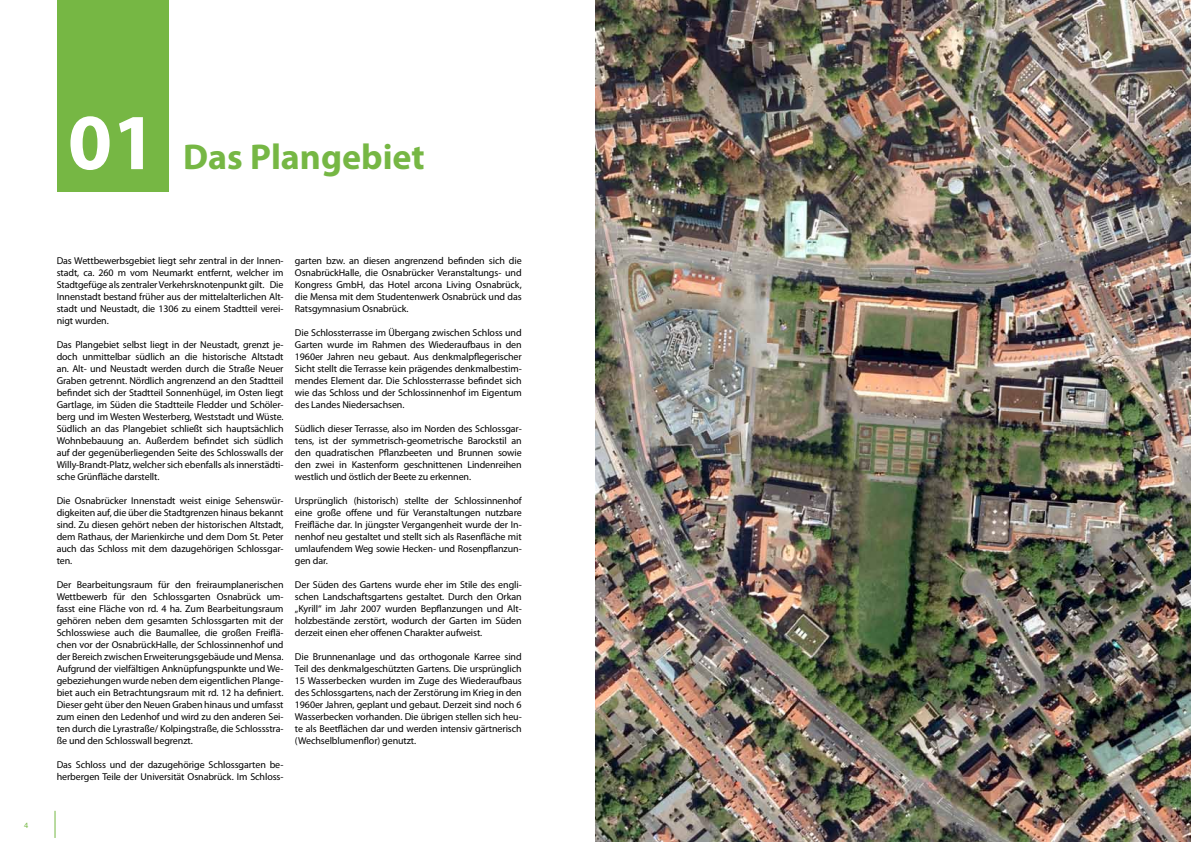
<style>
.page{position:relative;width:1191px;height:842px;background:#fff}
.page>*{position:absolute;margin:0;border:0;box-sizing:border-box;transform-origin:0 0}
.t1{font:700 80px "Myriad Pro";color:#fff}
.t2{font:700 36px "Myriad Pro";color:#76b744}
.t3{font:10px/12px "Myriad Pro";letter-spacing:-.01em;color:#000;text-align:justify}
.t4{font:8px "Myriad Pro";color:#74b743}
</style>
<div class="page">
<img style="left:595px;top:0;width:596px;height:842px">
<svg style="left:55px;top:811px;width:1px;height:27px"></svg>
<div style="left:57px;top:0;width:111px;height:191px;background:#76b744"></div>
<h1 class="t1" style="left:68px;top:90px;width:90px">01</h1>
<h2 class="t2" style="left:183px;top:134px;width:243px">Das Plangebiet</h2>
<p class="t4" style="left:24px;top:820px;width:6px">4</p>
<p class="t3" style="left:57px;top:254px;width:228px">Das Wettbewerbsgebiet liegt sehr zentral in der Innen&shy;stadt, ca. 260 m vom Neumarkt entfernt, welcher im Stadtgefüge als zentraler Verkehrsknotenpunkt gilt. Die Innenstadt bestand früher aus der mittelalterlichen Alt&shy;stadt und Neustadt, die 1306 zu einem Stadtteil verei&shy;nigt wurden.</p>
<p class="t3" style="left:57px;top:338px;width:228px">Das Plangebiet selbst liegt in der Neustadt, grenzt je&shy;doch unmittelbar südlich an die historische Altstadt an. Alt- und Neustadt werden durch die Straße Neuer Graben getrennt. Nördlich angrenzend an den Stadtteil befindet sich der Stadtteil Sonnenhügel, im Osten liegt Gartlage, im Süden die Stadtteile Fledder und Schöler&shy;berg und im Westen Westerberg, Weststadt und Wüste.<br>Südlich an das Plangebiet schließt sich hauptsächlich Wohnbebauung an. Außerdem befindet sich südlich auf der gegenüberliegenden Seite des Schlosswalls der Willy-Brandt-Platz, welcher sich ebenfalls als innerstädti&shy;sche Grünfläche darstellt.</p>
<p class="t3" style="left:57px;top:494px;width:228px">Die Osnabrücker Innenstadt weist einige Sehenswür&shy;digkeiten auf, die über die Stadtgrenzen hinaus bekannt sind. Zu diesen gehört neben der historischen Altstadt, dem Rathaus, der Marienkirche und dem Dom St. Peter auch das Schloss mit dem dazugehörigen Schlossgar&shy;ten.</p>
<p class="t3" style="left:57px;top:578px;width:228px">Der Bearbeitungsraum für den freiraumplanerischen Wettbewerb für den Schlossgarten Osnabrück um&shy;fasst eine Fläche von rd. 4 ha. Zum Bearbeitungsraum gehören neben dem gesamten Schlossgarten mit der Schlosswiese auch die Baumallee, die großen Freiflä&shy;chen vor der OsnabrückHalle, der Schlossinnenhof und der Bereich zwischen Erweiterungsgebäude und Mensa.<br>Aufgrund der vielfältigen Anknüpfungspunkte und We&shy;gebeziehungen wurde neben dem eigentlichen Plange&shy;biet auch ein Betrachtungsraum mit rd. 12 ha definiert.<br>Dieser geht über den Neuen Graben hinaus und umfasst zum einen den Ledenhof und wird zu den anderen Sei&shy;ten durch die Lyrastraße/ Kolpingstraße, die Schlossstra&shy;ße und den Schlosswall begrenzt.</p>
<p class="t3" style="left:57px;top:758px;width:228px">Das Schloss und der dazugehörige Schlossgarten be&shy;herbergen Teile der Universität Osnabrück. Im Schloss-</p>
<p class="t3" style="left:295px;top:254px;width:228px">garten bzw. an diesen angrenzend befinden sich die OsnabrückHalle, die Osnabrücker Veranstaltungs- und Kongress GmbH, das Hotel arcona Living Osnabrück, die Mensa mit dem Studentenwerk Osnabrück und das Ratsgymnasium Osnabrück.</p>
<p class="t3" style="left:295px;top:326px;width:228px">Die Schlossterrasse im Übergang zwischen Schloss und Garten wurde im Rahmen des Wiederaufbaus in den 1960er Jahren neu gebaut. Aus denkmalpflegerischer Sicht stellt die Terrasse kein prägendes denkmalbestim&shy;mendes Element dar. Die Schlossterrasse befindet sich wie das Schloss und der Schlossinnenhof im Eigentum des Landes Niedersachsen.</p>
<p class="t3" style="left:295px;top:422px;width:228px">Südlich dieser Terrasse, also im Norden des Schlossgar&shy;tens, ist der symmetrisch-geometrische Barockstil an den quadratischen Pflanzbeeten und Brunnen sowie den zwei in Kastenform geschnittenen Lindenreihen westlich und östlich der Beete zu erkennen.</p>
<p class="t3" style="left:295px;top:494px;width:228px">Ursprünglich (historisch) stellte der Schlossinnenhof eine große offene und für Veranstaltungen nutzbare Freifläche dar. In jüngster Vergangenheit wurde der In&shy;nenhof neu gestaltet und stellt sich als Rasenfläche mit umlaufendem Weg sowie Hecken- und Rosenpflanzun&shy;gen dar.</p>
<p class="t3" style="left:295px;top:578px;width:228px">Der Süden des Gartens wurde eher im Stile des engli&shy;schen Landschaftsgartens gestaltet. Durch den Orkan „Kyrill“ im Jahr 2007 wurden Bepflanzungen und Alt&shy;holzbestände zerstört, wodurch der Garten im Süden derzeit einen eher offenen Charakter aufweist.</p>
<p class="t3" style="left:295px;top:650px;width:228px">Die Brunnenanlage und das orthogonale Karree sind Teil des denkmalgeschützten Gartens. Die ursprünglich 15 Wasserbecken wurden im Zuge des Wiederaufbaus des Schlossgartens, nach der Zerstörung im Krieg in den 1960er Jahren, geplant und gebaut. Derzeit sind noch 6<br>Wasserbecken vorhanden. Die übrigen stellen sich heu&shy;te als Beetflächen dar und werden intensiv gärtnerisch (Wechselblumenflor) genutzt.</p>
</div>
